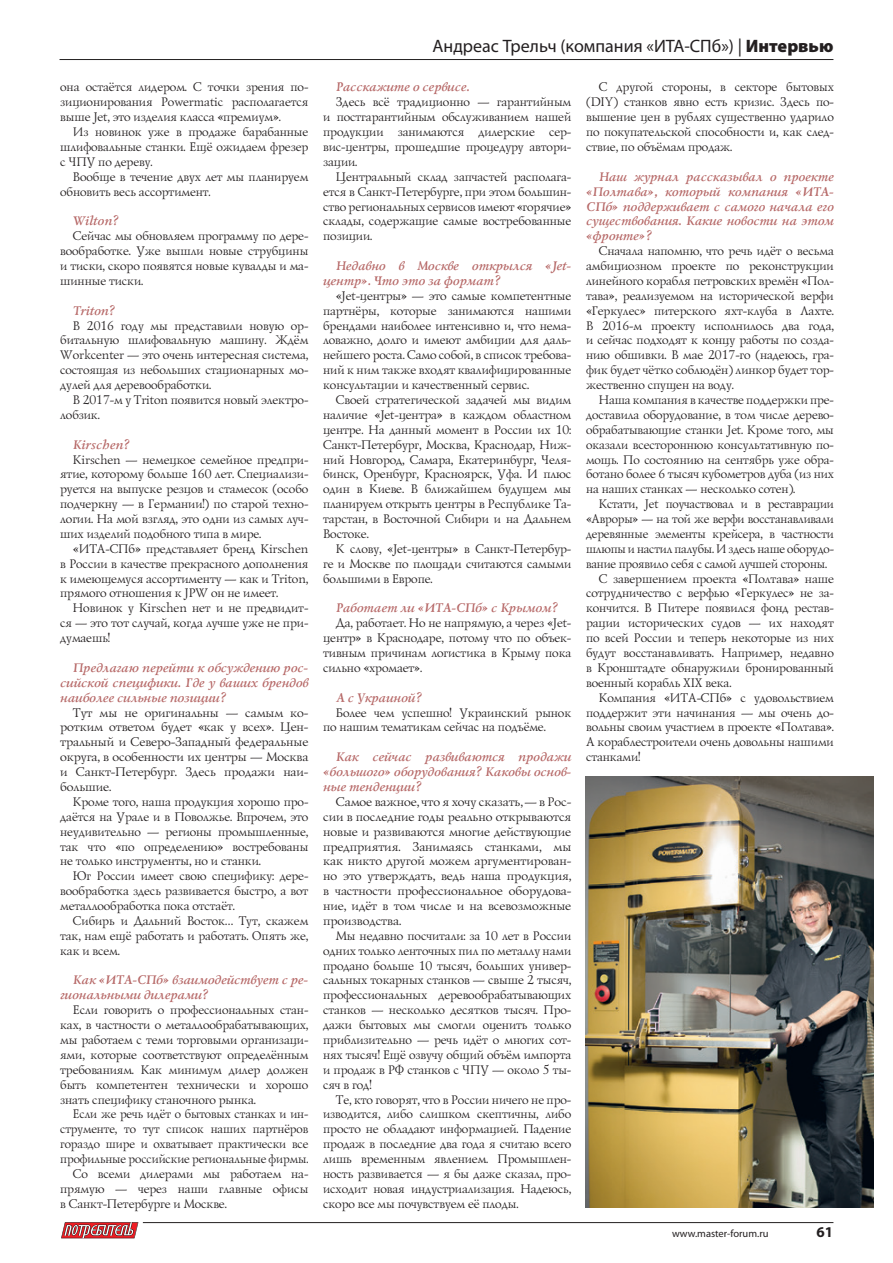
<style>
.page{position:relative;width:893px;height:1263px;background:#fff}
.page>*{position:absolute;margin:0;border:0;box-sizing:border-box;transform-origin:0 0}
.t1{font:18px "Myriad Pro";color:#231f20}
.t2{font:700 15px "Myriad Pro";color:#231f20}
.основной_текст{font:12.75px/14.9px "Lazurski C";color:#231f20;text-align:justify}
.интервью_вопрос{font:italic 700 12.75px/14.9px "Lazurski C";color:#b66867;text-align:justify}
.t3{font:10.5px "Myriad Pro";color:#231f20}
.s1{font-weight:900}
</style>
<div class="page">
<hr style="left:60px;top:59px;width:773px;height:1px;background:#231f20">
<hr style="left:143px;top:1222px;width:690px;height:1px;background:#231f20">
<svg style="left:61px;top:1222px;width:77px;height:16px"></svg>
<img style="left:585px;top:776px;width:289px;height:432px">
<p class="основной_текст" style="left:60px;top:79px;width:250px">она остаётся лидером. С точки зрения по&shy;зиционирования Powermatic располагается выше Jet, это изделия класса «премиум».</p>
<p class="основной_текст" style="left:60px;top:124px;width:250px;text-indent:13px">Из новинок уже в продаже барабанные шлифовальные станки. Ещё ожидаем фрезер с ЧПУ по дереву.</p>
<p class="основной_текст" style="left:60px;top:169px;width:250px;text-indent:13px">Вообще в течение двух лет мы планируем обновить весь ассортимент.</p>
<p class="интервью_вопрос" style="left:72px;top:214px;width:48px">Wilton?</p>
<p class="основной_текст" style="left:60px;top:228px;width:250px;text-indent:13px">Сейчас мы обновляем программу по дере&shy;вообработке. Уже вышли новые струбцины и тиски, скоро появятся новые кувалды и ма&shy;шинные тиски.</p>
<p class="интервью_вопрос" style="left:72px;top:303px;width:44px">Triton?</p>
<p class="основной_текст" style="left:60px;top:317px;width:250px;text-indent:13px">В 2016 году мы представили новую ор&shy;битальную шлифовальную машину. Ждём Workcenter — это очень интересная система, состоящая из небольших стационарных мо&shy;дулей для деревообработки.</p>
<p class="основной_текст" style="left:60px;top:392px;width:250px;text-indent:13px">В 2017‑м у Triton появится новый электро&shy;лобзик.</p>
<p class="интервью_вопрос" style="left:72px;top:437px;width:59px">Kirschen?</p>
<p class="основной_текст" style="left:60px;top:451px;width:250px;text-indent:13px">Kirschen — немецкое семейное предпри&shy;ятие, которому больше 160 лет. Специализи&shy;руется на выпуске резцов и стамесок (особо подчеркну — в Германии!) по старой техно&shy;логии. На мой взгляд, это одни из самых луч&shy;ших изделий подобного типа в мире.</p>
<p class="основной_текст" style="left:60px;top:541px;width:250px;text-indent:13px">«ИТА-СПб» представляет бренд Kirschen в России в качестве прекрасного дополнения к имеющемуся ассортименту — как и Triton, прямого отношения к JPW он не имеет.</p>
<p class="основной_текст" style="left:60px;top:600px;width:250px;text-indent:13px">Новинок у Kirschen нет и не предвидит&shy;ся — это тот случай, когда лучше уже не при&shy;думаешь!</p>
<p class="интервью_вопрос" style="left:60px;top:660px;width:250px;text-indent:13px">Предлагаю перейти к обсуждению рос&shy;сийской специфики. Где у ваших брендов наиболее сильные позиции?</p>
<p class="основной_текст" style="left:60px;top:704px;width:250px;text-indent:13px">Тут мы не оригинальны — самым ко&shy;ротким ответом будет «как у всех». Цен&shy;тральный и Северо-Западный федеральные округа, в особенности их центры — Москва и Санкт-Петербург. Здесь продажи наи&shy;большие.</p>
<p class="основной_текст" style="left:60px;top:794px;width:250px;text-indent:13px">Кроме того, наша продукция хорошо про&shy;даётся на Урале и в Поволжье. Впрочем, это неудивительно — регионы промышленные, так что «по определению» востребованы не только инструменты, но и станки.</p>
<p class="основной_текст" style="left:60px;top:868px;width:250px;text-indent:13px">Юг России имеет свою специфику: дере&shy;вообработка здесь развивается быстро, а вот металлообработка пока отстаёт.</p>
<p class="основной_текст" style="left:60px;top:913px;width:250px;text-indent:13px">Сибирь и Дальний Восток… Тут, скажем так, нам ещё работать и работать. Опять же, как и всем.</p>
<p class="интервью_вопрос" style="left:60px;top:973px;width:250px;text-indent:13px">Как «ИТА-СПб» взаимодействует с ре&shy;гиональными дилерами?</p>
<p class="основной_текст" style="left:60px;top:1002px;width:250px;text-indent:13px">Если говорить о профессиональных стан&shy;ках, в частности о металлообрабатывающих, мы работаем с теми торговыми организаци&shy;ями, которые соответствуют определённым требованиям. Как минимум дилер должен быть компетентен технически и хорошо знать специфику станочного рынка.</p>
<p class="основной_текст" style="left:60px;top:1106px;width:250px;text-indent:13px">Если же речь идёт о бытовых станках и ин&shy;струменте, то тут список наших партнёров гораздо шире и охватывает практически все профильные российские региональные фирмы.</p>
<p class="основной_текст" style="left:60px;top:1166px;width:250px;text-indent:13px">Со всеми дилерами мы работаем на&shy;прямую — через наши главные офисы в Санкт-Петербурге и Москве.</p>
<h1 class="t1" style="left:433px;top:35px;width:402px">Андреас Трельч (компания «ИТА-СПб») | <span class="s1">Интервью</span></h1>
<p class="интервью_вопрос" style="left:335px;top:80px;width:135px">Расскажите о сервисе.</p>
<p class="основной_текст" style="left:322px;top:94px;width:250px;text-indent:13px">Здесь всё традиционно — гарантийным и постгарантийным обслуживанием нашей продукции занимаются дилерские сер&shy;вис-центры, прошедшие процедуру автори&shy;зации.</p>
<p class="основной_текст" style="left:322px;top:169px;width:250px;text-indent:13px">Центральный склад запчастей располага&shy;ется в Санкт-Петербурге, при этом большин&shy;ство региональных сервисов имеют «горячие» склады, содержащие самые востребованные позиции.</p>
<p class="интервью_вопрос" style="left:322px;top:258px;width:250px;text-indent:13px">Недавно в Москве открылся «Jet&shy;центр». Что это за формат?</p>
<p class="основной_текст" style="left:322px;top:288px;width:250px;text-indent:13px">«Jet-центры» — это самые компетентные партнёры, которые занимаются нашими брендами наиболее интенсивно и, что нема&shy;ловажно, долго и имеют амбиции для даль&shy;нейшего роста. Само собой, в список требова&shy;ний к ним также входят квалифицированные консультации и качественный сервис.</p>
<p class="основной_текст" style="left:322px;top:392px;width:250px;text-indent:13px">Своей стратегической задачей мы видим наличие «Jet-центра» в каждом областном центре. На данный момент в России их 10:<br>Санкт-Петербург, Москва, Краснодар, Ниж&shy;ний Новгород, Самара, Екатеринбург, Челя&shy;бинск, Оренбург, Красноярск, Уфа. И плюс один в Киеве. В ближайшем будущем мы планируем открыть центры в Республике Та&shy;тарстан, в Восточной Сибири и на Дальнем Востоке.</p>
<p class="основной_текст" style="left:322px;top:541px;width:250px;text-indent:13px">К слову, «Jet-центры» в Санкт-Петербур&shy;ге и Москве по площади считаются самыми большими в Европе.</p>
<p class="интервью_вопрос" style="left:335px;top:601px;width:224px">Работает ли «ИТА-СПб» с Крымом?</p>
<p class="основной_текст" style="left:322px;top:615px;width:250px;text-indent:13px">Да, работает. Но не напрямую, а через «Jet&shy;центр» в Краснодаре, потому что по объек&shy;тивным причинам логистика в Крыму пока сильно «хромает».</p>
<p class="интервью_вопрос" style="left:335px;top:690px;width:88px">А с Украиной?</p>
<p class="основной_текст" style="left:322px;top:704px;width:250px;text-indent:13px">Более чем успешно! Украинский рынок по нашим тематикам сейчас на подъёме.</p>
<p class="интервью_вопрос" style="left:322px;top:750px;width:250px;text-indent:13px">Как сейчас развиваются продажи «большого» оборудования? Каковы основ&shy;ные тенденции?</p>
<p class="основной_текст" style="left:322px;top:794px;width:250px;text-indent:13px">Самое важное, что я хочу сказать,— в Рос&shy;сии в последние годы реально открываются новые и развиваются многие действующие предприятия. Занимаясь станками, мы как никто другой можем аргументирован&shy;но это утверждать, ведь наша продукция, в частности профессиональное оборудова&shy;ние, идёт в том числе и на всевозможные производства.</p>
<p class="основной_текст" style="left:322px;top:928px;width:250px;text-indent:13px">Мы недавно посчитали: за 10 лет в России одних только ленточных пил по металлу нами продано больше 10 тысяч, больших универ&shy;сальных токарных станков — свыше 2 тысяч, профессиональных деревообрабатывающих станков — несколько десятков тысяч. Про&shy;дажи бытовых мы смогли оценить только приблизительно — речь идёт о многих сот&shy;нях тысяч! Ещё озвучу общий объём импорта и продаж в РФ станков с ЧПУ — около 5 ты&shy;сяч в год!</p>
<p class="основной_текст" style="left:322px;top:1091px;width:250px;text-indent:13px">Те, кто говорят, что в России ничего не про&shy;изводится, либо слишком скептичны, либо просто не обладают информацией. Падение продаж в последние два года я считаю всего лишь временным явлением. Промышлен&shy;ность развивается — я бы даже сказал, про&shy;исходит новая индустриализация. Надеюсь, скоро все мы почувствуем её плоды.</p>
<p class="основной_текст" style="left:585px;top:79px;width:250px;text-indent:13px">С другой стороны, в секторе бытовых (DIY) станков явно есть кризис. Здесь по&shy;вышение цен в рублях существенно ударило по покупательской способности и, как след&shy;ствие, по объёмам продаж.</p>
<p class="интервью_вопрос" style="left:585px;top:169px;width:250px;text-indent:13px">Наш журнал рассказывал о проекте «Полтава», который компания «ИТА-СПб» поддерживает с самого начала его существования. Какие новости на этом «фронте»?</p>
<p class="основной_текст" style="left:585px;top:243px;width:250px;text-indent:13px">Сначала напомню, что речь идёт о весьма амбициозном проекте по реконструкции линейного корабля петровских времён «Пол&shy;тава», реализуемом на исторической верфи «Геркулес» питерского яхт-клуба в Лахте.<br>В 2016‑м проекту исполнилось два года, и сейчас подходят к концу работы по созда&shy;нию обшивки. В мае 2017‑го (надеюсь, гра&shy;фик будет чётко соблюдён) линкор будет тор&shy;жественно спущен на воду.</p>
<p class="основной_текст" style="left:585px;top:392px;width:250px;text-indent:13px">Наша компания в качестве поддержки пре&shy;доставила оборудование, в том числе дерево&shy;обрабатывающие станки Jet. Кроме того, мы оказали всестороннюю консультативную по&shy;мощь. По состоянию на сентябрь уже обра&shy;ботано более 6 тысяч кубометров дуба (из них на наших станках — несколько сотен).</p>
<p class="основной_текст" style="left:585px;top:496px;width:250px;text-indent:13px">Кстати, Jet поучаствовал и в реставрации «Авроры» — на той же верфи восстанавливали деревянные элементы крейсера, в частности шлюпы и настил палубы. И здесь наше оборудо&shy;вание проявило себя с самой лучшей стороны.</p>
<p class="основной_текст" style="left:585px;top:570px;width:250px;text-indent:13px">С завершением проекта «Полтава» наше сотрудничество с верфью «Геркулес» не за&shy;кончится. В Питере появился фонд рестав&shy;рации исторических судов — их находят по всей России и теперь некоторые из них будут восстанавливать. Например, недавно в Кронштадте обнаружили бронированный военный корабль XIX века.</p>
<p class="основной_текст" style="left:585px;top:689px;width:250px;text-indent:13px">Компания «ИТА-СПб» с удовольствием поддержит эти начинания — мы очень до&shy;вольны своим участием в проекте «Полтава».<br>А кораблестроители очень довольны нашими станками!</p>
<p class="t3" style="left:672px;top:1227px;width:98px">www.master-forum.ru</p>
<p class="t2" style="left:816px;top:1222px;width:18px">61</p>
</div>
